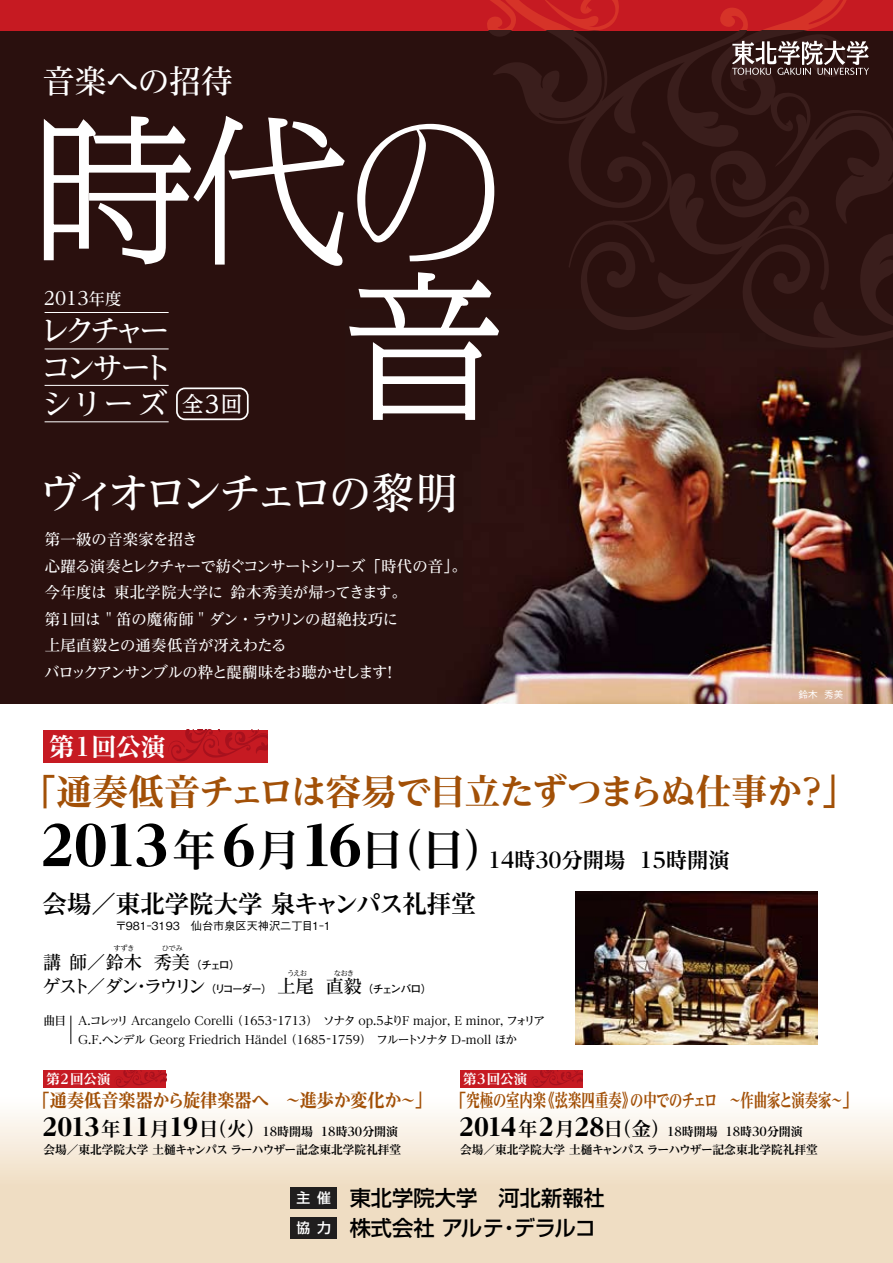
<style>
.page{position:relative;width:893px;height:1263px;background:#fff}
.page>*{position:absolute;margin:0;border:0;box-sizing:border-box;transform-origin:0 0}
.t1{font:300 154.8px/154.8px "M News M Pro";color:#fff}
.t2{font:800 expanded 53.85px "Reim Pro";letter-spacing:-.06em;color:#000}
.t3{font:500 42.45px "Reim Pro";letter-spacing:-.135em;color:#fff}
.t4{font:700 expanded 35.55px "Reim Pro";letter-spacing:-.03em;color:#a25007}
.t5{font:500 31.95px "Reim Pro";letter-spacing:-.005em;color:#fff}
.t6{font:500 30.3px/36.5px "Reim Pro";letter-spacing:-.155em;color:#fff}
.t7{font:700 expanded 24.75px "Reim Pro";letter-spacing:.02em;color:#fff}
.t8{font:700 24.45px "Reim Pro";color:#000}
.t9{font:500 21.3px/29.7px "Shin Go Pr 5";color:#000}
.t10{font:700 21.3px "Reim Pro";color:#000}
.t11{font:500 18.15px "Reim Pro";color:#fff}
.t12{font:700 expanded 18px "Reim Pro";letter-spacing:-.005em;color:#a25007}
.t13{font:500 18px "Reim Pro";letter-spacing:-.12em;color:#000}
.t14{font:500 18px "Reim Pro";letter-spacing:-.095em;color:#000}
.t15{font:500 15.45px/26.5px "Reim Pro";letter-spacing:-.03em;color:#fff}
.t16{font:500 13.8px "Shin Go Pr 5";color:#fff}
.t17{font:700 expanded 13.5px "Reim Pro";letter-spacing:.02em;color:#fff}
.t18{font:700 12px "Reim Pro";color:#000}
.t19{font:500 11.7px/19.2px "Reim Pro";color:#000;text-align:center}
.t20{font:700 11.7px "Reim Pro";color:#000}
.t21{font:500 11.1px "Gothic BBB Pr 6";color:#000}
.t22{font:500 9.6px "Gothic BBB Pr 6";color:#fff}
.t23{font:7.5px "Reim Pro";letter-spacing:-.1em;color:#000}
.s1{font-size:16.35px}
.s2{font-family:"UD Reimin Pro";font-size:21.45px}
.s3{font-family:"UD Reimin Pro";font-size:23.55px}
.s4{font-weight:700;font-stretch:normal;font-size:43.05px}
.s5{font-family:"Futo Go B101 Pr 6";font-weight:700;font-size:10.8px}
.s6{font-weight:800;font-stretch:expanded;font-size:23.85px}
.s7{font-size:19.2px}
.s8{font-size:13.8px;color:#fff}
</style>
<div class="page">
<div style="left:0;top:1094px;width:893px;height:169px;background:linear-gradient(to bottom,#fdf9f4,#ead4b3)"></div>
<div style="left:0;top:1px;width:893px;height:703px;background:#2a100e"></div>
<img style="left:464px;top:355px;width:429px;height:349px">
<svg style="left:43px;top:115px;width:457px;height:306px"></svg>
<div style="left:290px;top:1187px;width:47px;height:22px;background:#201e1e"></div>
<div style="left:43px;top:730px;width:225px;height:33px;background:#c61a22"></div>
<div style="left:0;top:0;width:893px;height:31px;background:#c61a22"></div>
<svg style="left:487px;top:0;width:360px;height:31px"></svg>
<svg style="left:438px;top:31px;width:455px;height:324px"></svg>
<div style="left:176px;top:387px;width:73px;height:33px;border:2px solid #fff;border-radius:8px"></div>
<svg style="left:168px;top:730px;width:100px;height:32px"></svg>
<svg style="left:71px;top:1016px;width:1px;height:28px"></svg>
<div style="left:290px;top:1217px;width:47px;height:21px;background:#201e1e"></div>
<hr style="left:45px;top:421px;width:124px;height:1px;background:#fff">
<hr style="left:45px;top:385px;width:124px;height:1px;background:#fff">
<hr style="left:45px;top:349px;width:124px;height:1px;background:#fff">
<hr style="left:45px;top:312px;width:124px;height:1px;background:#fff">
<img style="left:575px;top:891px;width:242px;height:153px">
<div style="left:44px;top:1070px;width:122px;height:17px;background:#c61a22"></div>
<svg style="left:115px;top:1070px;width:51px;height:17px"></svg>
<div style="left:460px;top:1070px;width:123px;height:17px;background:#c61a22"></div>
<svg style="left:532px;top:1070px;width:51px;height:17px"></svg>
<svg style="left:732px;top:41px;width:137px;height:34px"></svg>
<h3 class="t5" style="left:43px;top:54px;width:192px">音楽への招待</h3>
<h1 class="t1" style="left:38px;top:106px;width:466px">時代の　　音</h1>
<p class="t11" style="left:44px;top:283px;width:79px">2013<span class="s1">年度</span></p>
<h3 class="t6" style="left:39px;top:312px;width:204px">レクチャー<br>コンサート<br>シリーズ <span class="s2">全</span><span class="s3">3</span><span class="s2">回</span></h3>
<h3 class="t3" style="left:39px;top:458px;width:420px">ヴィオロンチェロの黎明</h3>
<p class="t15" style="left:45px;top:526px;width:424px">第一級の音楽家を招き<br>心躍る演奏とレクチャーで紡ぐコンサートシリーズ「時代の音」。今年度は東北学院大学に鈴木秀美が帰ってきます。<br>第１回は " 笛の魔術師 " ダン・ラウリンの超絶技巧に<br>上尾直毅との通奏低音が冴えわたる<br>バロックアンサンブルの粋と醍醐味をお聴かせします！</p>
<h3 class="t7" style="left:49px;top:726px;width:118px">第1回公演</h3>
<p class="t22" style="left:799px;top:687px;width:46px">鈴木 秀美</p>
<h3 class="t4" style="left:21px;top:763px;width:838px">「通奏低音チェロは容易で目立たずつまらぬ仕事か？」</h3>
<h2 class="t2" style="left:40px;top:802px;width:467px">2013<span class="s4">年</span>６<span class="s4">月</span>16<span class="s4">日（日）</span></h2>
<h3 class="t10" style="left:488px;top:842px;width:243px">14時30分開場 15時開演</h3>
<h3 class="t8" style="left:43px;top:883px;width:435px">会場／東北学院大学 泉キャンパス礼拝堂</h3>
<p class="t21" style="left:115px;top:917px;width:217px">〒981－3193　仙台市泉区天神沢二丁目1－1</p>
<p class="t23" style="left:114px;top:942px;width:22px">すずき</p>
<p class="t23" style="left:162px;top:942px;width:23px">ひでみ</p>
<p class="t14" style="left:43px;top:947px;width:199px">講師／ 鈴木 秀美 <span class="s5">（チェロ）</span></p>
<p class="t23" style="left:287px;top:967px;width:22px">うえお</p>
<p class="t23" style="left:334px;top:967px;width:22px">なおき</p>
<p class="t13" style="left:43px;top:972px;width:391px">ゲスト／ ダン・ラウリン <span class="s5">（リコーダー）　</span>上尾 直毅 <span class="s5">（チェンバロ）</span></p>
<p class="t19" style="left:43px;top:1011px;width:503px">曲目 A.コレッリ Arcangelo Corelli （1653-1713）　ソナタ op.5よりF major, E minor, フォリア<br>G.F.ヘンデル Georg Friedrich Händel （1685-1759）　フルートソナタ D-moll ほか</p>
<p class="t17" style="left:47px;top:1067px;width:65px">第2回公演</p>
<p class="t12" style="left:32px;top:1085px;width:403px">「通奏低音楽器から旋律楽器へ　～進歩か変化か～」</p>
<p class="t18" style="left:43px;top:1121px;width:357px"><span class="s6">2013</span><span class="s7">年</span><span class="s6">11</span><span class="s7">月</span><span class="s6">19</span><span class="s7">日（火）</span>18時開場 18時30分開演</p>
<p class="t20" style="left:43px;top:1140px;width:359px">会場／東北学院大学 土樋キャンパス ラーハウザー記念東北学院礼拝堂</p>
<p class="t17" style="left:463px;top:1067px;width:65px">第3回公演</p>
<p class="t12" style="left:448px;top:1085px;width:413px">「究極の室内楽《弦楽四重奏》の中でのチェロ　～作曲家と演奏家～」</p>
<p class="t18" style="left:459px;top:1121px;width:345px"><span class="s6">2014</span><span class="s7">年</span><span class="s6">2</span><span class="s7">月</span><span class="s6">28</span><span class="s7">日（金）</span>18時開場 18時30分開演</p>
<p class="t20" style="left:460px;top:1140px;width:359px">会場／東北学院大学 土樋キャンパス ラーハウザー記念東北学院礼拝堂</p>
<h3 class="t9" style="left:296px;top:1181px;width:310px;text-indent:53px">東北学院大学　河北新報社<span class="s8">協力</span> 株式会社 アルテ・デラルコ</h3>
<p class="t16" style="left:296px;top:1187px;width:36px">主催</p>
</div>
